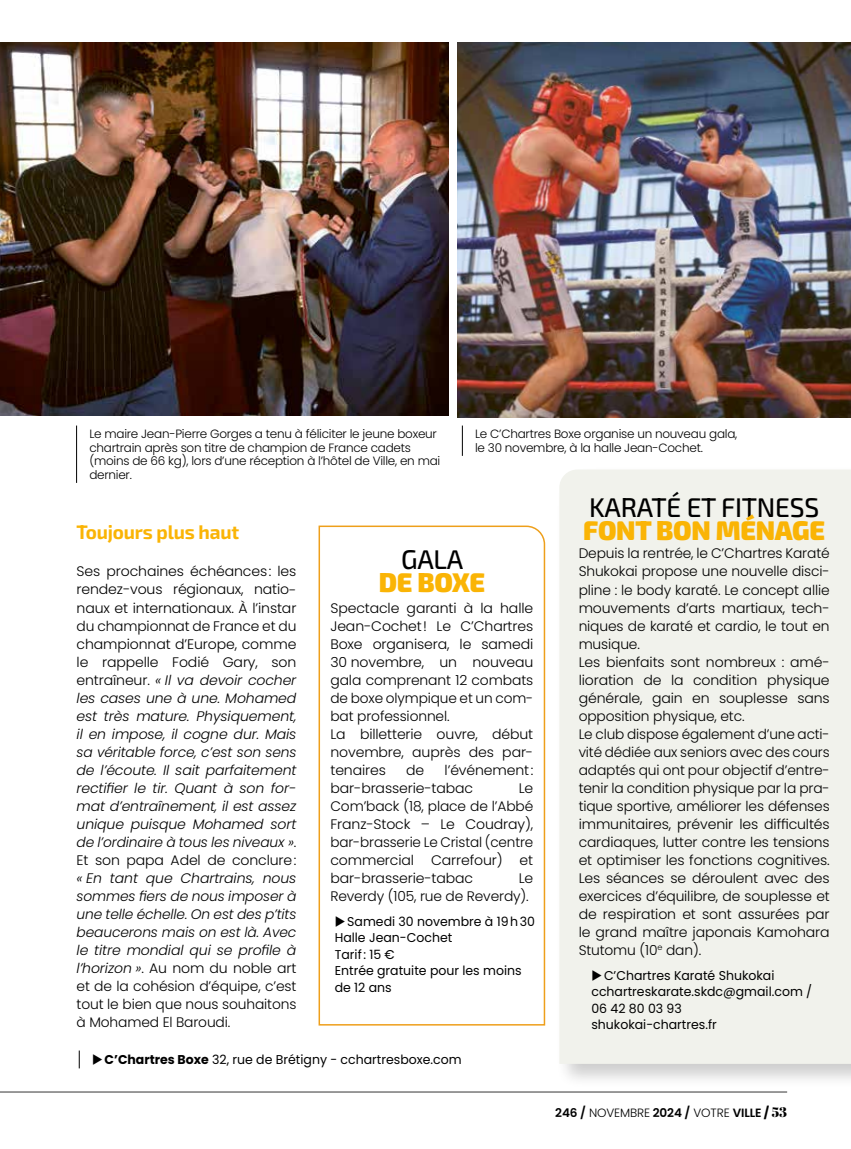
<style>
.page{position:relative;width:851px;height:1149px;background:#fff}
.page>*{position:absolute;margin:0;border:0;box-sizing:border-box;transform-origin:0 0}
.t1{font:500 27px "Exo 2";letter-spacing:-.01em;color:#000}
.t2{font:900 27px "Exo 2";letter-spacing:-.01em;color:#fab405}
.t3{font:700 19.5px "Exo 2";letter-spacing:-.01em;color:#fab405}
.t4{font:300 13.8px/18px "Poppins";letter-spacing:-.01em;color:#000}
.t5{font:italic 300 13.8px/18px "Poppins";letter-spacing:-.01em;color:#000;text-align:justify}
.t6{font:12.75px/16.5px "Poppins";color:#000}
.t7{font:300 12px/13.5px "Poppins";letter-spacing:-.02em;color:#000}
.t8{font:600 12px "Poppins";letter-spacing:-.01em;color:#000}
.s1{font-weight:700}
.s2{font-style:normal}
.s3{font-weight:300}
.s4{font-family:"Abril Fatface";font-weight:400;font-size:13.8px}
</style>
<div class="page">
<hr style="left:0;top:1091px;width:787px;height:1px;background:#000">
<svg style="left:318px;top:525px;width:228px;height:500px"></svg>
<img style="left:0;top:43px;width:449px;height:373px">
<img style="left:457px;top:43px;width:393px;height:374px">
<hr style="left:76px;top:425px;width:1px;height:57px;background:#000">
<hr style="left:462px;top:425px;width:1px;height:30px;background:#000">
<div style="left:555px;top:465px;width:295px;height:623px;background:#000;opacity:.2"></div>
<div style="left:559px;top:469px;width:291px;height:594px;background:#f1f2ec"></div>
<svg style="left:79px;top:1050px;width:1px;height:18px"></svg>
<svg style="left:336px;top:915px;width:9px;height:11px"></svg>
<svg style="left:592px;top:969px;width:9px;height:11px"></svg>
<p class="t7" style="left:89px;top:427px;width:352px">Le maire Jean-Pierre Gorges a tenu à féliciter le jeune boxeur chartrain après son titre de champion de France cadets (moins de 66 kg), lors d’une réception à l’hôtel de Ville, en mai dernier.</p>
<p class="t7" style="left:475px;top:427px;width:263px">Le C’Chartres Boxe organise un nouveau gala, le 30 novembre, à la halle Jean-Cochet.</p>
<h1 class="t1" style="left:589px;top:488px;width:231px">KARATÉ ET FITNESS</h1>
<h1 class="t2" style="left:583px;top:511px;width:243px">FONT BON MÉNAGE</h1>
<p class="t4" style="left:578px;top:544px;width:252px">Depuis la rentrée, le C’Chartres Karaté Shukokai propose une nouvelle disci&shy;pline : le body karaté. Le concept allie mouvements d’arts martiaux, tech&shy;niques de karaté et cardio, le tout en musique.<br>Les bienfaits sont nombreux : amé&shy;lioration de la condition physique générale, gain en souplesse sans opposition physique, etc.<br>Le club dispose également d’une acti&shy;vité dédiée aux seniors avec des cours adaptés qui ont pour objectif d’entre&shy;tenir la condition physique par la pra&shy;tique sportive, améliorer les défenses immunitaires, prévenir les difficultés cardiaques, lutter contre les tensions et optimiser les fonctions cognitives.<br>Les séances se déroulent avec des exercices d’équilibre, de souplesse et de respiration et sont assurées par le grand maître japonais Kamohara Stutomu (10<sup>e</sup> dan).</p>
<p class="t6" style="left:591px;top:966px;width:222px;text-indent:13px">C’Chartres Karaté Shukokai cchartreskarate.skdc@gmail.com /<br>06 42 80 03 93<br>shukokai-chartres.fr</p>
<p class="t6" style="left:105px;top:1050px;width:358px"><span class="s1">C’Chartres Boxe</span> 32, rue de Brétigny - cchartresboxe.com</p>
<h2 class="t3" style="left:77px;top:518px;width:164px">Toujours plus haut</h2>
<p class="t5" style="left:77px;top:562px;width:221px"><span class="s2">Ses prochaines échéances: les rendez-vous régionaux, natio&shy;naux et internationaux. À l’instar du championnat de France et du championnat d’Europe, comme le rappelle Fodié Gary, son entraîneur.</span> « Il va devoir cocher les cases une à une. Mohamed est très mature. Physiquement, il en impose, il cogne dur. Mais sa véritable force, c’est son sens de l’écoute. Il sait parfaitement rectifier le tir. Quant à son for&shy;mat d’entraînement, il est assez unique puisque Mohamed sort de l’ordinaire à tous les niveaux »<span class="s2">.<br>Et son papa Adel de conclure:</span></p>
<p class="t5" style="left:77px;top:868px;width:221px">« En tant que Chartrains, nous sommes fiers de nous imposer à une telle échelle. On est des p’tits beaucerons mais on est là. Avec le titre mondial qui se profile à l’horizon »<span class="s2">. Au nom du noble art et de la cohésion d’équipe, c’est tout le bien que nous souhaitons à Mohamed El Baroudi.</span></p>
<h1 class="t1" style="left:401px;top:540px;width:64px">GALA</h1>
<h1 class="t2" style="left:378px;top:563px;width:108px">DE BOXE</h1>
<p class="t4" style="left:330px;top:598px;width:204px">Spectacle garanti à la halle<br>Jean-Cochet! Le C’Chartres<br>Boxe organisera, le samedi<br>30 novembre, un nouveau gala comprenant 12 combats de boxe olympique et un com&shy;bat professionnel.<br>La billetterie ouvre, début novembre, auprès des par&shy;tenaires</p>
<p class="t4" style="left:330px;top:760px;width:204px;text-indent:114px">l’événement: bar-brasserie-tabac</p>
<p class="t4" style="left:406px;top:760px;width:20px">de</p>
<p class="t4" style="left:330px;top:778px;width:204px;text-align:justify;text-indent:188px">Le Com’back (18, place de l’Abbé Franz-Stock – Le Coudray), bar-brasserie Le Cristal (centre commercial Carrefour) et bar-brasserie-tabac</p>
<p class="t4" style="left:330px;top:868px;width:204px;text-indent:188px">Le<br>Reverdy (105, rue de Reverdy).</p>
<p class="t6" style="left:334px;top:912px;width:202px;text-indent:13px">Samedi 30 novembre à 19h30<br>Halle Jean-Cochet<br>Tarif: 15 €<br>Entrée gratuite pour les moins de 12 ans</p>
<p class="t8" style="left:555px;top:1105px;width:233px">246 / <span class="s3">NOVEMBRE</span> 2024 / <span class="s3">VOTRE</span> VILLE <span class="s1">/</span> <span class="s4">53</span></p>
</div>
